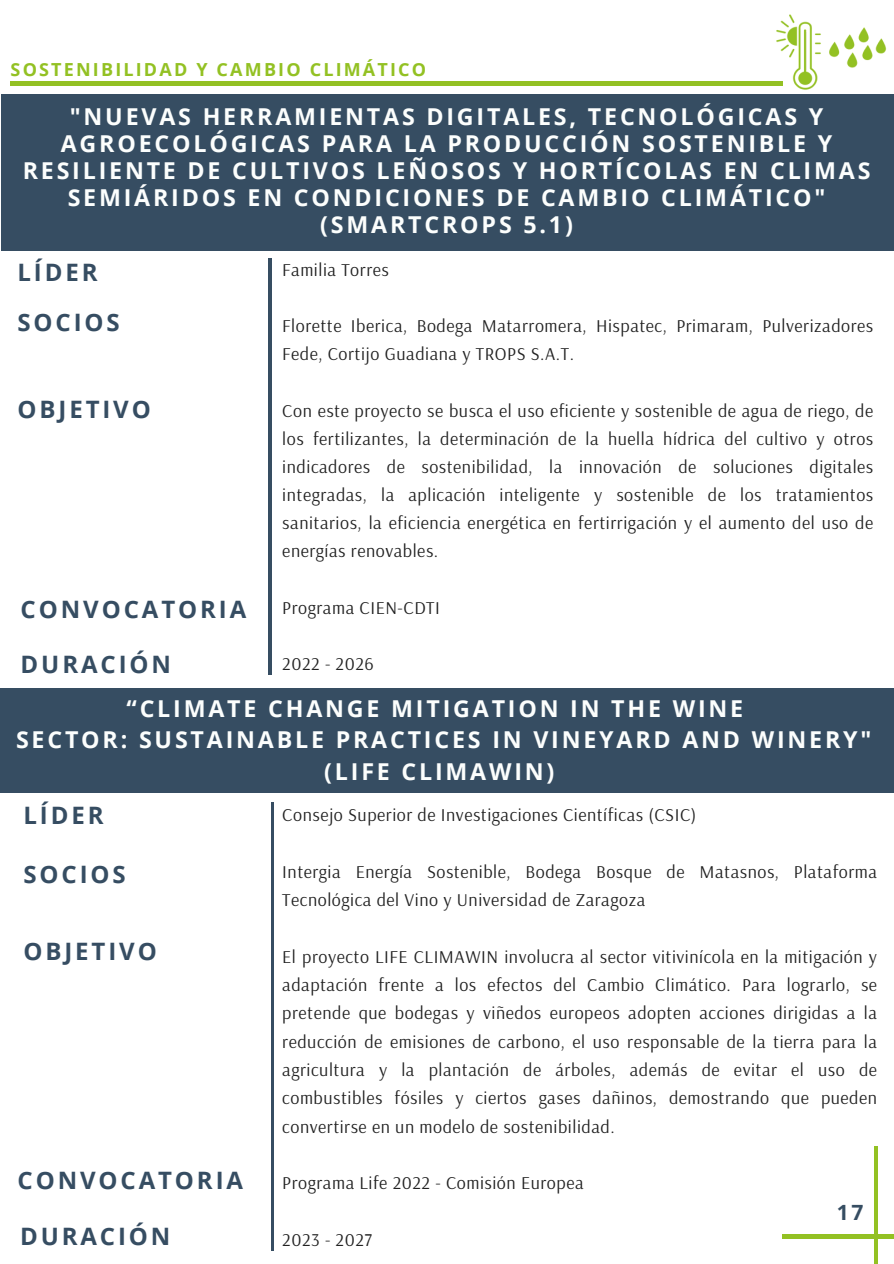
<style>
.page{position:relative;width:894px;height:1264px;background:#fff}
.page>*{position:absolute;margin:0;border:0;box-sizing:border-box;transform-origin:0 0}
.t1{font:700 24px "Open Sans";letter-spacing:.12em;color:#364d62}
.t2{font:700 23.25px/27px "Open Sans";letter-spacing:.12em;color:#fcfefd;text-align:center}
.t3{font:700 21px "Open Sans";color:#364d62}
.t4{font:18px/28.3px "Arsenal";letter-spacing:.03em;color:#222}
.t5{font:700 18px "Open Sans";letter-spacing:.12em;color:#93c123}
</style>
<div class="page">
<hr style="left:11px;top:82px;width:771px;height:3px;background:#93c123">
<hr style="left:782px;top:1234px;width:111px;height:4px;background:#93c123">
<svg style="left:873px;top:1146px;width:4px;height:117px"></svg>
<img style="left:774px;top:14px;width:113px;height:76px">
<div style="left:1px;top:94px;width:892px;height:156px;background:#364d62"></div>
<hr style="left:268px;top:258px;width:3px;height:417px;background:#364d62">
<div style="left:0;top:687px;width:893px;height:105px;background:#364d62"></div>
<hr style="left:271px;top:801px;width:2px;height:449px;background:#364d62">
<p class="t5" style="left:11px;top:57px;width:417px">SOSTENIBILIDAD Y CAMBIO CLIMÁTICO</p>
<p class="t2" style="left:23px;top:103px;width:849px">"NUEVAS HERRAMIENTAS DIGITALES, TECNOLÓGICAS Y AGROECOLÓGICAS PARA LA PRODUCCIÓN SOSTENIBLE Y RESILIENTE DE CULTIVOS LEÑOSOS Y HORTÍCOLAS EN CLIMAS SEMIÁRIDOS EN CONDICIONES DE CAMBIO CLIMÁTICO" (SMARTCROPS 5.1)</p>
<p class="t4" style="left:282px;top:255px;width:108px">Familia Torres</p>
<h1 class="t1" style="left:17px;top:255px;width:82px">LÍDER</h1>
<h1 class="t1" style="left:17px;top:305px;width:104px">SOCIOS</h1>
<h1 class="t1" style="left:17px;top:392px;width:135px">OBJETIVO</h1>
<h1 class="t1" style="left:21px;top:592px;width:227px">CONVOCATORIA</h1>
<h1 class="t1" style="left:21px;top:647px;width:152px">DURACIÓN</h1>
<p class="t4" style="left:282px;top:311px;width:592px">Florette Iberica, Bodega Matarromera, Hispatec, Primaram, Pulverizadores<br>Fede, Cortijo Guadiana y TROPS S.A.T.</p>
<p class="t4" style="left:282px;top:396px;width:592px;text-align:justify">Con este proyecto se busca el uso eficiente y sostenible de agua de riego, de los fertilizantes, la determinación de la huella hídrica del cultivo y otros indicadores de sostenibilidad, la innovación de soluciones digitales integradas, la aplicación inteligente y sostenible de los tratamientos sanitarios, la eficiencia energética en fertirrigación y el aumento del uso de energías renovables.</p>
<p class="t4" style="left:282px;top:592px;width:159px">Programa CIEN-CDTI</p>
<p class="t4" style="left:282px;top:649px;width:93px">2022 - 2026</p>
<p class="t2" style="left:126px;top:694px;width:618px">“CLIMATE CHANGE MITIGATION IN THE WINE</p>
<p class="t2" style="left:16px;top:726px;width:856px">SECTOR: SUSTAINABLE PRACTICES IN VINEYARD AND WINERY"</p>
<p class="t2" style="left:324px;top:757px;width:232px">(LIFE CLIMAWIN)</p>
<h1 class="t1" style="left:23px;top:798px;width:82px">LÍDER</h1>
<p class="t4" style="left:282px;top:800px;width:415px">Consejo Superior de Investigaciones Científicas (CSIC)</p>
<p class="t4" style="left:282px;top:856px;width:596px">Intergia Energía Sostenible, Bodega Bosque de Matasnos, Plataforma<br>Tecnológica del Vino y Universidad de Zaragoza</p>
<p class="t4" style="left:282px;top:941px;width:596px;text-align:justify">El proyecto LIFE CLIMAWIN involucra al sector vitivinícola en la mitigación y adaptación frente a los efectos del Cambio Climático. Para lograrlo, se pretende que bodegas y viñedos europeos adopten acciones dirigidas a la reducción de emisiones de carbono, el uso responsable de la tierra para la agricultura y la plantación de árboles, además de evitar el uso de combustibles fósiles y ciertos gases dañinos, demostrando que pueden convertirse en un modelo de sostenibilidad.</p>
<h1 class="t1" style="left:23px;top:857px;width:104px">SOCIOS</h1>
<h1 class="t1" style="left:23px;top:934px;width:135px">OBJETIVO</h1>
<h1 class="t1" style="left:17px;top:1163px;width:227px">CONVOCATORIA</h1>
<h1 class="t1" style="left:20px;top:1219px;width:152px">DURACIÓN</h1>
<p class="t4" style="left:282px;top:1168px;width:303px">Programa Life 2022 - Comisión Europea</p>
<p class="t4" style="left:282px;top:1224px;width:91px">2023 - 2027</p>
<p class="t3" style="left:836px;top:1197px;width:28px">17</p>
</div>
